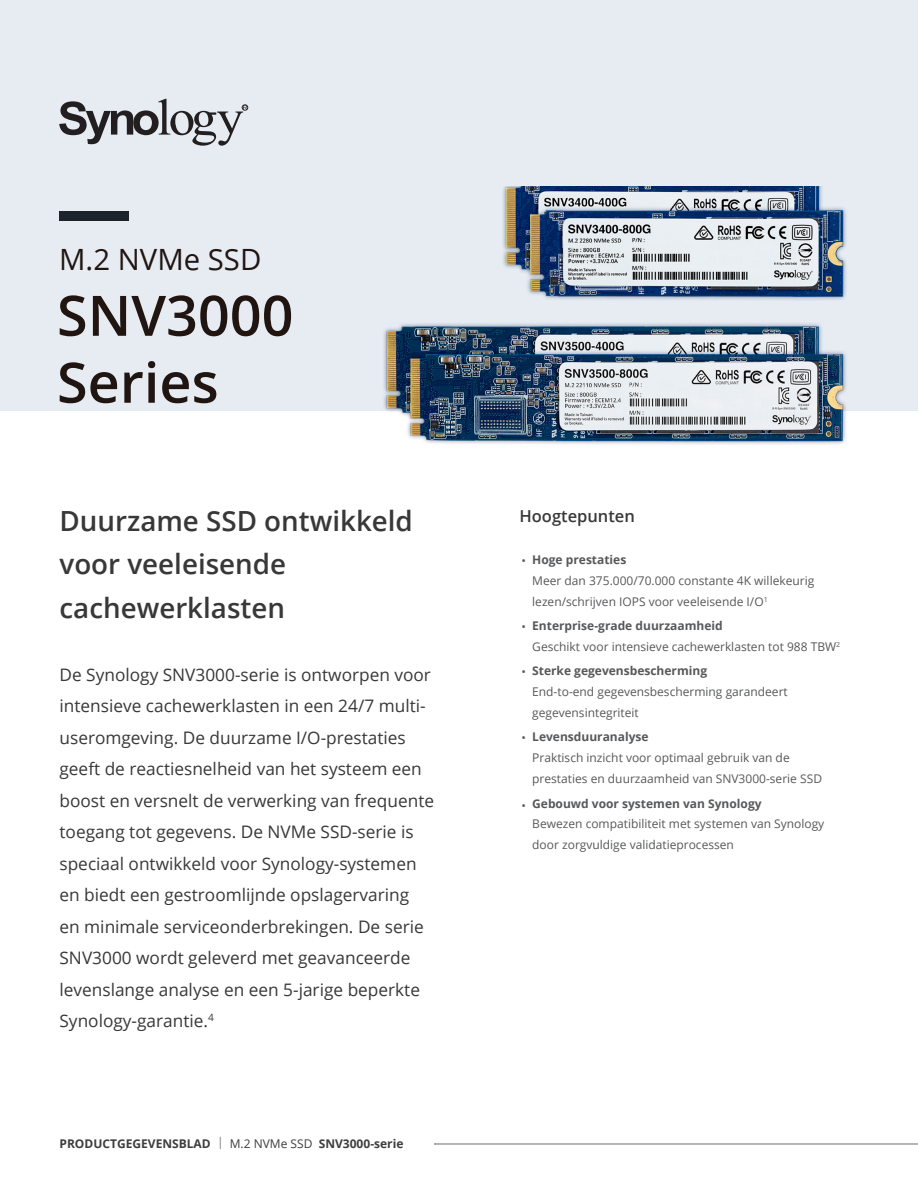
<style>
.page{position:relative;width:918px;height:1188px;background:#fff}
.page>*{position:absolute;margin:0;border:0;box-sizing:border-box;transform-origin:0 0}
.Model_Name{font:600 55.8px/66.9px "Open Sans";color:#211512}
.Product_Type{font:29.25px "Open Sans";color:#211512}
.Introduction_Title{font:600 27.75px/43.5px "Open Sans";color:#383839}
.Introduction{font:17.25px/31.5px "Open Sans";color:#383839}
.Selling_Title{font:600 16.5px "Open Sans";color:#383839}
.t1{font:12px/21px "Open Sans";color:#57585a}
.t2{font:700 12px "Open Sans";color:#3e3e3f}
.s1{font-weight:300}
.s2{font-weight:400}
.s3{font-weight:700}
</style>
<div class="page">
<div style="left:0;top:0;width:918px;height:410px;background:#e6ecf2"></div>
<div style="left:59px;top:211px;width:70px;height:10px;background:#1d232a"></div>
<svg style="left:59px;top:99px;width:189px;height:47px"></svg>
<hr style="left:435px;top:1144px;width:483px;height:1px;background:#6c6d70">
<img style="left:373px;top:186px;width:485px;height:258px">
<p class="Product_Type" style="left:59px;top:240px;width:204px">M.2 NVMe SSD</p>
<p class="Model_Name" style="left:57px;top:281px;width:238px">SNV3000<br>Series</p>
<p class="Introduction_Title" style="left:60px;top:498px;width:355px">Duurzame SSD ontwikkeld voor veeleisende cachewerklasten</p>
<p class="Introduction" style="left:60px;top:658px;width:376px">De Synology SNV3000-serie is ontworpen voor intensieve cachewerklasten in een 24/7 multi&shy;useromgeving. De duurzame I/O-prestaties geeft de reactiesnelheid van het systeem een boost en versnelt de verwerking van frequente toegang tot gegevens. De NVMe SSD-serie is speciaal ontwikkeld voor Synology-systemen en biedt een gestroomlijnde opslagervaring<br>en minimale serviceonderbrekingen. De serie SNV3000 wordt geleverd met geavanceerde levenslange analyse en een 5-jarige beperkte Synology-garantie.<sup>4</sup></p>
<p class="t2" style="left:60px;top:1135px;width:345px">PRODUCTGEGEVENSBLAD <span class="s1">|</span> <span class="s2">M.2 NVMe SSD</span> SNV3000-serie</p>
<p class="Selling_Title" style="left:520px;top:505px;width:117px">Hoogtepunten</p>
<p class="t1" style="left:532px;top:549px;width:284px;text-indent:-11px">• <span class="s3">Hoge prestaties<br></span>Meer dan 375.000/70.000 constante 4K willekeurig lezen/schrijven IOPS voor veeleisende I/O<sup>1</sup></p>
<p class="t1" style="left:532px;top:615px;width:309px;text-indent:-11px">• <span class="s3">Enterprise-grade duurzaamheid<br></span>Geschikt voor intensieve cachewerklasten tot 988 TBW<sup>2</sup></p>
<p class="t1" style="left:532px;top:660px;width:257px;text-indent:-11px">• <span class="s3">Sterke gegevensbescherming<br></span>End-to-end gegevensbescherming garandeert gegevensintegriteit</p>
<p class="t1" style="left:532px;top:725px;width:291px;text-indent:-11px">• <span class="s3">Levensduuranalyse<br></span>Praktisch inzicht voor optimaal gebruik van de prestaties en duurzaamheid van SNV3000-serie SSD</p>
<p class="t1" style="left:532px;top:793px;width:294px;line-height:19.6px;text-indent:-11px">• <span class="s3">Gebouwd voor systemen van Synology<br></span>Bewezen compatibiliteit met systemen van Synology</p>
<p class="t1" style="left:532px;top:833px;width:203px">door zorgvuldige validatieprocessen</p>
</div>
